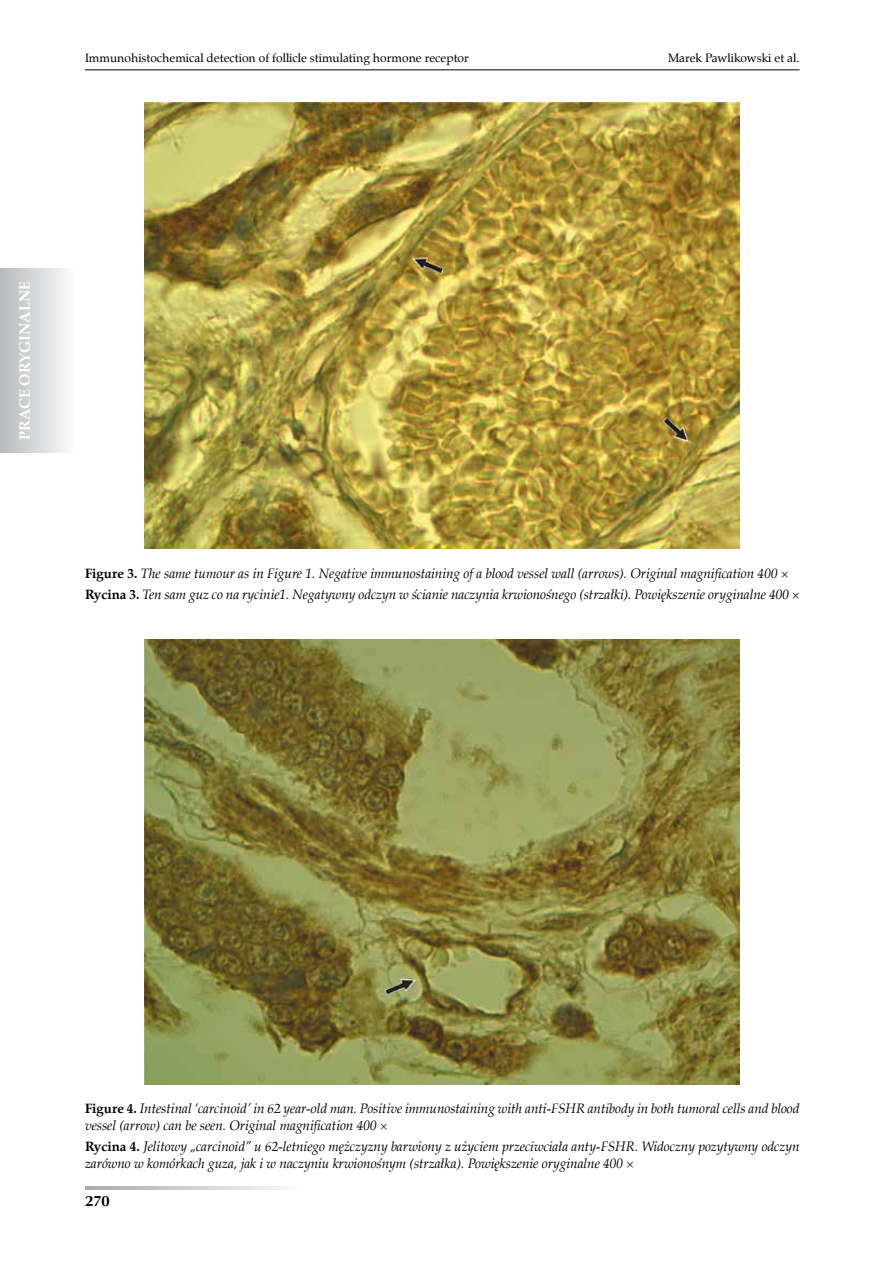
<style>
.page{position:relative;width:893px;height:1263px;background:#fff}
.page>*{position:absolute;margin:0;border:0;box-sizing:border-box;transform-origin:0 0}
.t1{font:700 15px "Zapf Calligr EU";color:#fff}
.t2{font:700 15px "Zapf Humnst EU";color:#000}
.t3{font:italic 13.5px/17px "Zapf Calligr EU";color:#000}
.t4{font:12px "Zapf Calligr EU";color:#000}
.s1{font-weight:700;font-style:normal}
</style>
<div class="page">
<svg style="left:85px;top:1186px;width:197px;height:3px"></svg>
<div style="left:0;top:269px;width:73px;height:183px;background:linear-gradient(to right,#b6b9bb,#fafafa)"></div>
<hr style="left:85px;top:69px;width:714px;height:1px;background:#000">
<img style="left:145px;top:639px;width:595px;height:446px">
<img style="left:145px;top:102px;width:595px;height:447px">
<p class="t4" style="left:85px;top:50px;width:385px">Immunohistochemical detection of follicle stimulating hormone receptor</p>
<p class="t4" style="left:668px;top:50px;width:133px">Marek Pawlikowski et al.</p>
<p class="t1" style="left:15px;top:440px;width:161px;rotate:-90deg">PRACE ORYGINALNE</p>
<p class="t3" style="left:85px;top:563px;width:706px;line-height:21.1px"><span class="s1">Figure 3.</span> The same tumour as in Figure 1. Negative immunostaining of a blood vessel wall (arrows). Original magnification 400<br><span class="s1">Rycina 3.</span> Ten sam guz co na rycinie1. Negatywny odczyn w ścianie naczynia krwionośnego (strzałki). Powiększenie oryginalne 400</p>
<p class="t3" style="left:85px;top:1100px;width:716px"><span class="s1">Figure 4.</span> Intestinal ‘carcinoid’ in 62 year-old man. Positive immunostaining with anti-FSHR antibody in both tumoral cells and blood vessel (arrow) can be seen. Original magnification 400</p>
<p class="t3" style="left:85px;top:1138px;width:716px"><span class="s1">Rycina 4.</span> Jelitowy „carcinoid” u 62-letniego mężczyzny barwiony z użyciem przeciwciała anty-FSHR. Widoczny pozytywny odczyn zarówno w komórkach guza, jak i w naczyniu krwionośnym (strzałka). Powiększenie oryginalne 400</p>
<p class="t2" style="left:85px;top:1191px;width:26px">270</p>
</div>
